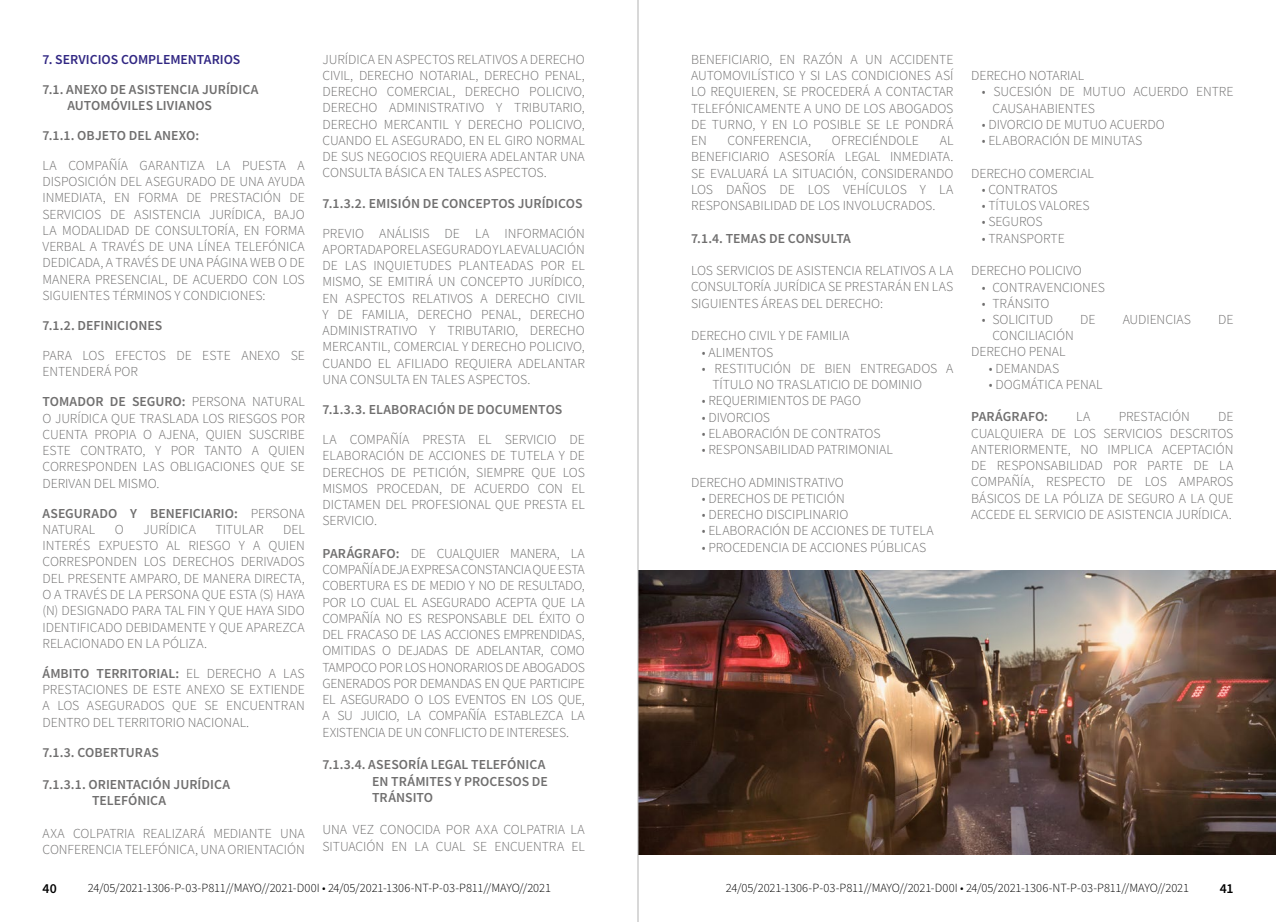
<style>
.page{position:relative;width:1276px;height:922px;background:#fff}
.page>*{position:absolute;margin:0;border:0;box-sizing:border-box;transform-origin:0 0}
.t1{font:300 13.75px/16.2px "Source Sans Pro";letter-spacing:-.005em;color:#706f6f;text-align:justify}
.t2{font:600 13.75px/16.2px "Source Sans Pro";color:#706f6f}
.t3{font:600 13.75px "Source Sans Pro";color:#312783}
.t4{font:600 13.75px "Source Sans Pro";color:#000}
.t5{font:300 12.5px "Source Sans Pro";letter-spacing:-.005em;color:#000}
.s1{font-weight:600}
.s2{font-weight:300}
</style>
<div class="page">
<img style="left:638px;top:570px;width:638px;height:284px">
<hr style="left:637px;top:0;width:1px;height:921px;background:#b3b2b2">
<p class="t3" style="left:43px;top:50px;width:199px">7. SERVICIOS COMPLEMENTARIOS</p>
<p class="t2" style="left:67px;top:81px;width:193px;text-indent:-25px">7.1. ANEXO DE ASISTENCIA JURÍDICA<br>AUTOMÓVILES LIVIANOS</p>
<p class="t2" style="left:43px;top:127px;width:158px">7.1.1. OBJETO DEL ANEXO:</p>
<p class="t1" style="left:43px;top:157px;width:264px">LA COMPAÑÍA GARANTIZA LA PUESTA A DISPOSICIÓN DEL ASEGURADO DE UNA AYUDA INMEDIATA, EN FORMA DE PRESTACIÓN DE SERVICIOS DE ASISTENCIA JURÍDICA, BAJO LA MODALIDAD DE CONSULTORÍA, EN FORMA VERBAL A TRAVÉS DE UNA LÍNEA TELEFÓNICA DEDICADA, A TRAVÉS DE UNA PÁGINA WEB O DE MANERA PRESENCIAL, DE ACUERDO CON LOS SIGUIENTES TÉRMINOS Y CONDICIONES:</p>
<p class="t2" style="left:43px;top:317px;width:121px">7.1.2. DEFINICIONES</p>
<p class="t1" style="left:43px;top:347px;width:264px">PARA LOS EFECTOS DE ESTE ANEXO SE<br>ENTENDERÁ POR</p>
<p class="t1" style="left:43px;top:393px;width:264px"><span class="s1">TOMADOR DE SEGURO:</span> PERSONA NATURAL O JURÍDICA QUE TRASLADA LOS RIESGOS POR CUENTA PROPIA O AJENA, QUIEN SUSCRIBE ESTE CONTRATO, Y POR TANTO A QUIEN CORRESPONDEN LAS OBLIGACIONES QUE SE DERIVAN DEL MISMO.</p>
<p class="t2" style="left:43px;top:504px;width:264px">ASEGURADO Y BENEFICIARIO: <span class="s2">PERSONA<br>NATURAL</span></p>
<p class="t1" style="left:115px;top:521px;width:10px">O</p>
<p class="t1" style="left:143px;top:521px;width:54px">JURÍDICA</p>
<p class="t1" style="left:216px;top:521px;width:49px">TITULAR</p>
<p class="t1" style="left:43px;top:521px;width:264px;text-indent:241px">DEL INTERÉS EXPUESTO AL RIESGO Y A QUIEN CORRESPONDEN LOS DERECHOS DERIVADOS DEL PRESENTE AMPARO, DE MANERA DIRECTA, O A TRAVÉS DE LA PERSONA QUE ESTA (S) HAYA (N) DESIGNADO PARA TAL FIN Y QUE HAYA SIDO IDENTIFICADO DEBIDAMENTE Y QUE APAREZCA RELACIONADO EN LA PÓLIZA.</p>
<p class="t1" style="left:43px;top:665px;width:264px"><span class="s1">ÁMBITO TERRITORIAL:</span> EL DERECHO A LAS PRESTACIONES DE ESTE ANEXO SE EXTIENDE A LOS ASEGURADOS QUE SE ENCUENTRAN DENTRO DEL TERRITORIO NACIONAL.</p>
<p class="t2" style="left:43px;top:743px;width:118px">7.1.3. COBERTURAS</p>
<p class="t2" style="left:92px;top:776px;width:139px;text-indent:-50px">7.1.3.1. ORIENTACIÓN JURÍDICA<br>TELEFÓNICA</p>
<p class="t1" style="left:43px;top:825px;width:264px">AXA COLPATRIA REALIZARÁ MEDIANTE UNA<br>CONFERENCIA TELEFÓNICA, UNA ORIENTACIÓN</p>
<p class="t1" style="left:322px;top:51px;width:264px">JURÍDICA EN ASPECTOS RELATIVOS A DERECHO CIVIL, DERECHO NOTARIAL, DERECHO PENAL, DERECHO COMERCIAL, DERECHO POLICIVO, DERECHO ADMINISTRATIVO Y TRIBUTARIO, DERECHO MERCANTIL Y DERECHO POLICIVO, CUANDO EL ASEGURADO, EN EL GIRO NORMAL DE SUS NEGOCIOS REQUIERA ADELANTAR UNA CONSULTA BÁSICA EN TALES ASPECTOS.</p>
<p class="t2" style="left:322px;top:195px;width:261px">7.1.3.2. EMISIÓN DE CONCEPTOS JURÍDICOS</p>
<p class="t1" style="left:322px;top:225px;width:264px">PREVIO ANÁLISIS DE LA INFORMACIÓN APORTADA POR EL ASEGURADO Y LA EVALUACIÓN DE LAS INQUIETUDES PLANTEADAS POR EL MISMO, SE EMITIRÁ UN CONCEPTO JURÍDICO, EN ASPECTOS RELATIVOS A DERECHO CIVIL Y DE FAMILIA, DERECHO PENAL, DERECHO ADMINISTRATIVO Y TRIBUTARIO, DERECHO MERCANTIL, COMERCIAL Y DERECHO POLICIVO, CUANDO EL AFILIADO REQUIERA ADELANTAR UNA CONSULTA EN TALES ASPECTOS.</p>
<p class="t2" style="left:322px;top:401px;width:241px">7.1.3.3. ELABORACIÓN DE DOCUMENTOS</p>
<p class="t1" style="left:322px;top:431px;width:264px">LA COMPAÑÍA PRESTA EL SERVICIO DE ELABORACIÓN DE ACCIONES DE TUTELA Y DE DERECHOS DE PETICIÓN, SIEMPRE QUE LOS MISMOS PROCEDAN, DE ACUERDO CON EL DICTAMEN DEL PROFESIONAL QUE PRESTA EL SERVICIO.</p>
<p class="t1" style="left:322px;top:545px;width:264px"><span class="s1">PARÁGRAFO:</span> DE CUALQUIER MANERA, LA COMPAÑÍA DEJA EXPRESA CONSTANCIA QUE ESTA COBERTURA ES DE MEDIO Y NO DE RESULTADO, POR LO CUAL EL ASEGURADO ACEPTA QUE LA COMPAÑÍA NO ES RESPONSABLE DEL ÉXITO O DEL FRACASO DE LAS ACCIONES EMPRENDIDAS, OMITIDAS O DEJADAS DE ADELANTAR, COMO TAMPOCO POR LOS HONORARIOS DE ABOGADOS GENERADOS POR DEMANDAS EN QUE PARTICIPE EL ASEGURADO O LOS EVENTOS EN LOS QUE, A SU JUICIO, LA COMPAÑÍA ESTABLEZCA LA EXISTENCIA DE UN CONFLICTO DE INTERESES.</p>
<p class="t2" style="left:372px;top:756px;width:177px;text-indent:-50px">7.1.3.4. ASESORÍA LEGAL TELEFÓNICA<br>EN TRÁMITES Y PROCESOS DE<br>TRÁNSITO</p>
<p class="t1" style="left:322px;top:821px;width:264px">UNA VEZ CONOCIDA POR AXA COLPATRIA LA<br>SITUACIÓN EN LA CUAL SE ENCUENTRA EL</p>
<p class="t1" style="left:691px;top:51px;width:264px">BENEFICIARIO, EN RAZÓN A UN ACCIDENTE AUTOMOVILÍSTICO Y SI LAS CONDICIONES ASÍ LO REQUIEREN, SE PROCEDERÁ A CONTACTAR TELEFÓNICAMENTE A UNO DE LOS ABOGADOS DE TURNO, Y EN LO POSIBLE SE LE PONDRÁ EN</p>
<p class="t1" style="left:727px;top:132px;width:85px">CONFERENCIA,</p>
<p class="t1" style="left:832px;top:132px;width:88px">OFRECIÉNDOLE</p>
<p class="t1" style="left:691px;top:132px;width:264px;text-indent:248px">AL BENEFICIARIO ASESORÍA LEGAL INMEDIATA.<br>SE EVALUARÁ LA SITUACIÓN, CONSIDERANDO LOS DAÑOS DE LOS VEHÍCULOS Y LA RESPONSABILIDAD DE LOS INVOLUCRADOS.</p>
<p class="t2" style="left:691px;top:230px;width:161px">7.1.4. TEMAS DE CONSULTA</p>
<p class="t1" style="left:691px;top:262px;width:264px">LOS SERVICIOS DE ASISTENCIA RELATIVOS A LA CONSULTORÍA JURÍDICA SE PRESTARÁN EN LAS SIGUIENTES ÁREAS DEL DERECHO:</p>
<p class="t1" style="left:691px;top:327px;width:160px">DERECHO CIVIL Y DE FAMILIA</p>
<p class="t1" style="left:702px;top:344px;width:73px">• ALIMENTOS</p>
<p class="t1" style="left:712px;top:360px;width:242px;text-indent:-11px">• RESTITUCIÓN DE BIEN ENTREGADOS A<br>TÍTULO NO TRASLATICIO DE DOMINIO</p>
<p class="t1" style="left:702px;top:392px;width:161px">• REQUERIMIENTOS DE PAGO</p>
<p class="t1" style="left:702px;top:409px;width:70px">• DIVORCIOS</p>
<p class="t1" style="left:702px;top:425px;width:180px">• ELABORACIÓN DE CONTRATOS</p>
<p class="t1" style="left:702px;top:441px;width:192px">• RESPONSABILIDAD PATRIMONIAL</p>
<p class="t1" style="left:691px;top:474px;width:154px">DERECHO ADMINISTRATIVO</p>
<p class="t1" style="left:702px;top:490px;width:145px">• DERECHOS DE PETICIÓN</p>
<p class="t1" style="left:702px;top:506px;width:148px">• DERECHO DISCIPLINARIO</p>
<p class="t1" style="left:702px;top:522px;width:233px">• ELABORACIÓN DE ACCIONES DE TUTELA</p>
<p class="t1" style="left:702px;top:539px;width:226px">• PROCEDENCIA DE ACCIONES PÚBLICAS</p>
<p class="t1" style="left:971px;top:67px;width:115px">DERECHO NOTARIAL</p>
<p class="t1" style="left:992px;top:84px;width:242px;text-indent:-11px">• SUCESIÓN DE MUTUO ACUERDO ENTRE<br>CAUSAHABIENTES</p>
<p class="t1" style="left:981px;top:116px;width:184px">• DIVORCIO DE MUTUO ACUERDO</p>
<p class="t1" style="left:981px;top:132px;width:162px">• ELABORACIÓN DE MINUTAS</p>
<p class="t1" style="left:971px;top:165px;width:124px">DERECHO COMERCIAL</p>
<p class="t1" style="left:981px;top:181px;width:77px">• CONTRATOS</p>
<p class="t1" style="left:981px;top:197px;width:109px">• TÍTULOS VALORES</p>
<p class="t1" style="left:981px;top:214px;width:62px">• SEGUROS</p>
<p class="t1" style="left:981px;top:230px;width:85px">• TRANSPORTE</p>
<p class="t1" style="left:971px;top:262px;width:112px">DERECHO POLICIVO</p>
<p class="t1" style="left:981px;top:279px;width:125px">• CONTRAVENCIONES</p>
<p class="t1" style="left:981px;top:295px;width:69px">• TRÁNSITO</p>
<p class="t1" style="left:981px;top:311px;width:73px">• SOLICITUD</p>
<p class="t1" style="left:1080px;top:311px;width:17px">DE</p>
<p class="t1" style="left:1122px;top:311px;width:70px">AUDIENCIAS</p>
<p class="t1" style="left:1218px;top:311px;width:17px">DE</p>
<p class="t1" style="left:971px;top:327px;width:104px;text-indent:21px">CONCILIACIÓN<br>DERECHO PENAL</p>
<p class="t1" style="left:989px;top:360px;width:72px">• DEMANDAS</p>
<p class="t1" style="left:989px;top:376px;width:115px">• DOGMÁTICA PENAL</p>
<p class="t2" style="left:971px;top:408px;width:78px">PARÁGRAFO:</p>
<p class="t1" style="left:1076px;top:408px;width:16px">LA</p>
<p class="t1" style="left:1118px;top:408px;width:73px">PRESTACIÓN</p>
<p class="t1" style="left:971px;top:408px;width:264px;text-indent:247px">DE CUALQUIERA DE LOS SERVICIOS DESCRITOS ANTERIORMENTE, NO IMPLICA ACEPTACIÓN DE RESPONSABILIDAD POR PARTE DE LA COMPAÑÍA, RESPECTO DE LOS AMPAROS BÁSICOS DE LA PÓLIZA DE SEGURO A LA QUE ACCEDE EL SERVICIO DE ASISTENCIA JURÍDICA.</p>
<p class="t4" style="left:43px;top:879px;width:16px">40</p>
<p class="t5" style="left:88px;top:879px;width:465px">24/05/2021-1306-P-03-P811//MAYO//2021-D00I • 24/05/2021-1306-NT-P-03-P811//MAYO//2021</p>
<p class="t5" style="left:726px;top:879px;width:465px">24/05/2021-1306-P-03-P811//MAYO//2021-D00I • 24/05/2021-1306-NT-P-03-P811//MAYO//2021</p>
<p class="t4" style="left:1219px;top:879px;width:15px">41</p>
</div>
